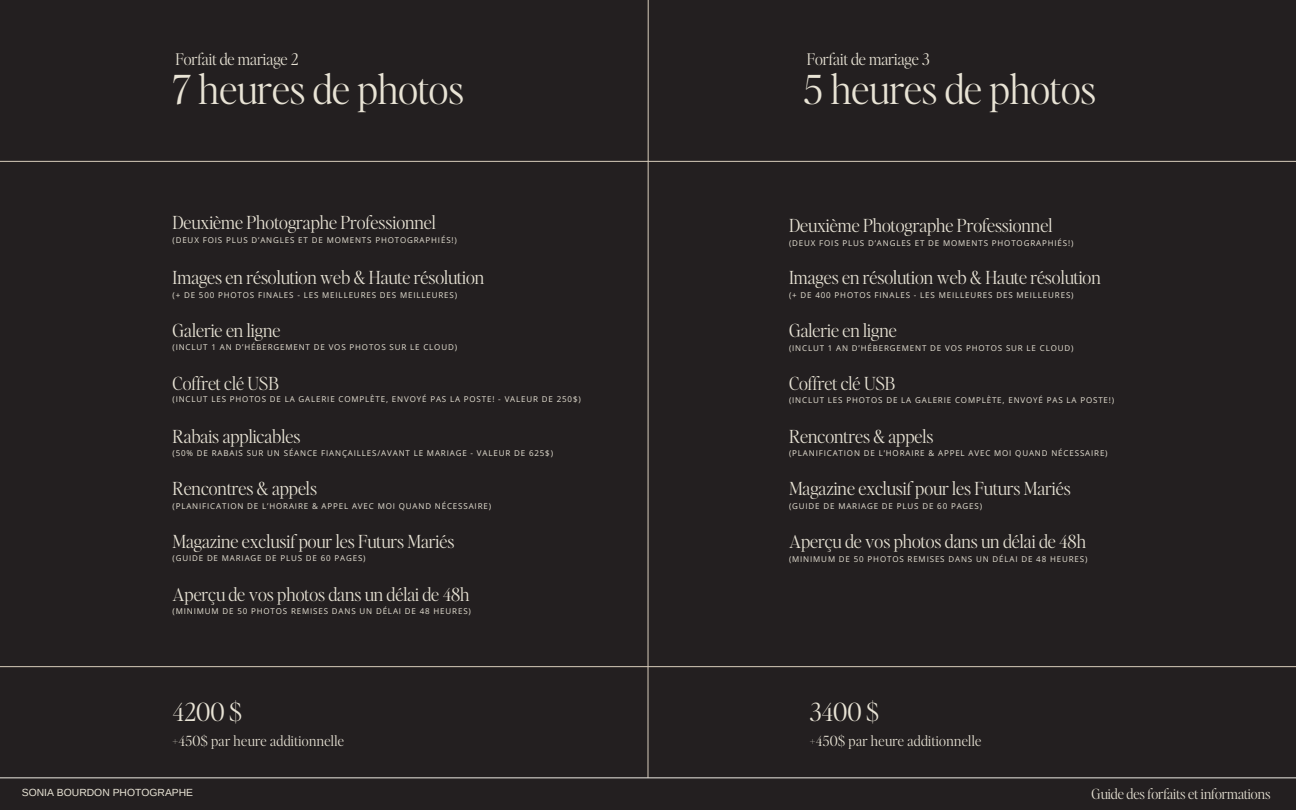
<style>
.page{position:relative;width:1296px;height:810px;background:#231f20}
.page>*{position:absolute;margin:0;border:0;box-sizing:border-box;transform-origin:0 0}
.t1{font:300 40px "Editors Note";color:#e8e3d5}
.t2{font:300 25px "Editors Note";color:#e8e3d5}
.t3{font:300 18px "Editors Note";color:#e8e3d5}
.t4{font:300 16px "Editors Note";color:#e8e3d5}
.t5{font:300 14px "Editors Note";letter-spacing:.025em;color:#e8e3d5}
.t6{font:300 14px "Editors Note";color:#e8e3d5}
.t7{font:10.4px "Arimo";color:#e8e3d5}
.t8{font:8px "Open Sans";letter-spacing:.105em;color:#e8e3d5}
</style>
<div class="page">
<svg style="left:647px;top:0;width:2px;height:777px;background:#7d756d"></svg>
<hr style="left:0;top:666px;width:1296px;height:1px;background:#d8cdbc">
<hr style="left:0;top:161px;width:1296px;height:1px;background:#d8cdbc">
<hr style="left:0;top:777px;width:1296px;height:1px;background:#edeae3">
<h3 class="t4" style="left:176px;top:49px;width:124px">Forfait de mariage 2</h3>
<h1 class="t1" style="left:173px;top:63px;width:293px">7 heures de photos</h1>
<h3 class="t3" style="left:173px;top:210px;width:265px">Deuxième Photographe Professionnel</h3>
<p class="t8" style="left:173px;top:235px;width:286px">(DEUX FOIS PLUS D’ANGLES ET DE MOMENTS PHOTOGRAPHIÉS!)</p>
<h3 class="t3" style="left:173px;top:266px;width:313px">Images en résolution web &amp; Haute résolution</h3>
<p class="t8" style="left:173px;top:289px;width:286px">(+ DE 500 PHOTOS FINALES - LES MEILLEURES DES MEILLEURES)</p>
<h3 class="t3" style="left:173px;top:318px;width:109px">Galerie en ligne</h3>
<p class="t8" style="left:173px;top:342px;width:286px">(INCLUT 1 AN D’HÉBERGEMENT DE VOS PHOTOS SUR LE CLOUD)</p>
<h3 class="t3" style="left:173px;top:371px;width:108px">Coffret clé USB</h3>
<p class="t8" style="left:173px;top:394px;width:410px">(INCLUT LES PHOTOS DE LA GALERIE COMPLÈTE, ENVOYÉ PAS LA POSTE! - VALEUR DE 250$)</p>
<h3 class="t3" style="left:173px;top:424px;width:129px">Rabais applicables</h3>
<p class="t8" style="left:173px;top:447px;width:382px">(50% DE RABAIS SUR UN SÉANCE FIANÇAILLES/AVANT LE MARIAGE - VALEUR DE 625$)</p>
<h3 class="t3" style="left:173px;top:477px;width:146px">Rencontres &amp; appels</h3>
<p class="t8" style="left:173px;top:500px;width:320px">(PLANIFICATION DE L’HORAIRE &amp; APPEL AVEC MOI QUAND NÉCESSAIRE)</p>
<h3 class="t3" style="left:173px;top:529px;width:283px">Magazine exclusif pour les Futurs Mariés</h3>
<p class="t8" style="left:173px;top:553px;width:195px">(GUIDE DE MARIAGE DE PLUS DE 60 PAGES)</p>
<h3 class="t3" style="left:173px;top:582px;width:299px">Aperçu de vos photos dans un délai de 48h</h3>
<p class="t8" style="left:173px;top:606px;width:300px">(MINIMUM DE 50 PHOTOS REMISES DANS UN DÉLAI DE 48 HEURES)</p>
<h2 class="t2" style="left:173px;top:695px;width:71px">4200 $</h2>
<h3 class="t5" style="left:173px;top:732px;width:173px">+450$ par heure additionnelle</h3>
<h3 class="t4" style="left:807px;top:49px;width:124px">Forfait de mariage 3</h3>
<h1 class="t1" style="left:804px;top:63px;width:294px">5 heures de photos</h1>
<h3 class="t3" style="left:789px;top:213px;width:265px">Deuxième Photographe Professionnel</h3>
<p class="t8" style="left:789px;top:237px;width:286px">(DEUX FOIS PLUS D’ANGLES ET DE MOMENTS PHOTOGRAPHIÉS!)</p>
<h3 class="t3" style="left:789px;top:266px;width:313px">Images en résolution web &amp; Haute résolution</h3>
<p class="t8" style="left:789px;top:289px;width:286px">(+ DE 400 PHOTOS FINALES - LES MEILLEURES DES MEILLEURES)</p>
<h3 class="t3" style="left:789px;top:318px;width:109px">Galerie en ligne</h3>
<p class="t8" style="left:789px;top:342px;width:286px">(INCLUT 1 AN D’HÉBERGEMENT DE VOS PHOTOS SUR LE CLOUD)</p>
<h3 class="t3" style="left:789px;top:371px;width:108px">Coffret clé USB</h3>
<p class="t8" style="left:789px;top:395px;width:327px">(INCLUT LES PHOTOS DE LA GALERIE COMPLÈTE, ENVOYÉ PAS LA POSTE!)</p>
<h3 class="t3" style="left:789px;top:424px;width:146px">Rencontres &amp; appels</h3>
<p class="t8" style="left:789px;top:448px;width:320px">(PLANIFICATION DE L’HORAIRE &amp; APPEL AVEC MOI QUAND NÉCESSAIRE)</p>
<h3 class="t3" style="left:789px;top:477px;width:283px">Magazine exclusif pour les Futurs Mariés</h3>
<p class="t8" style="left:789px;top:500px;width:195px">(GUIDE DE MARIAGE DE PLUS DE 60 PAGES)</p>
<h3 class="t3" style="left:789px;top:529px;width:299px">Aperçu de vos photos dans un délai de 48h</h3>
<p class="t8" style="left:789px;top:553px;width:300px">(MINIMUM DE 50 PHOTOS REMISES DANS UN DÉLAI DE 48 HEURES)</p>
<h2 class="t2" style="left:810px;top:695px;width:71px">3400 $</h2>
<h3 class="t5" style="left:810px;top:732px;width:173px">+450$ par heure additionnelle</h3>
<h3 class="t7" style="left:22px;top:787px;width:173px">SONIA BOURDON PHOTOGRAPHE</h3>
<h3 class="t6" style="left:1092px;top:784px;width:180px">Guide des forfaits et informations</h3>
</div>
